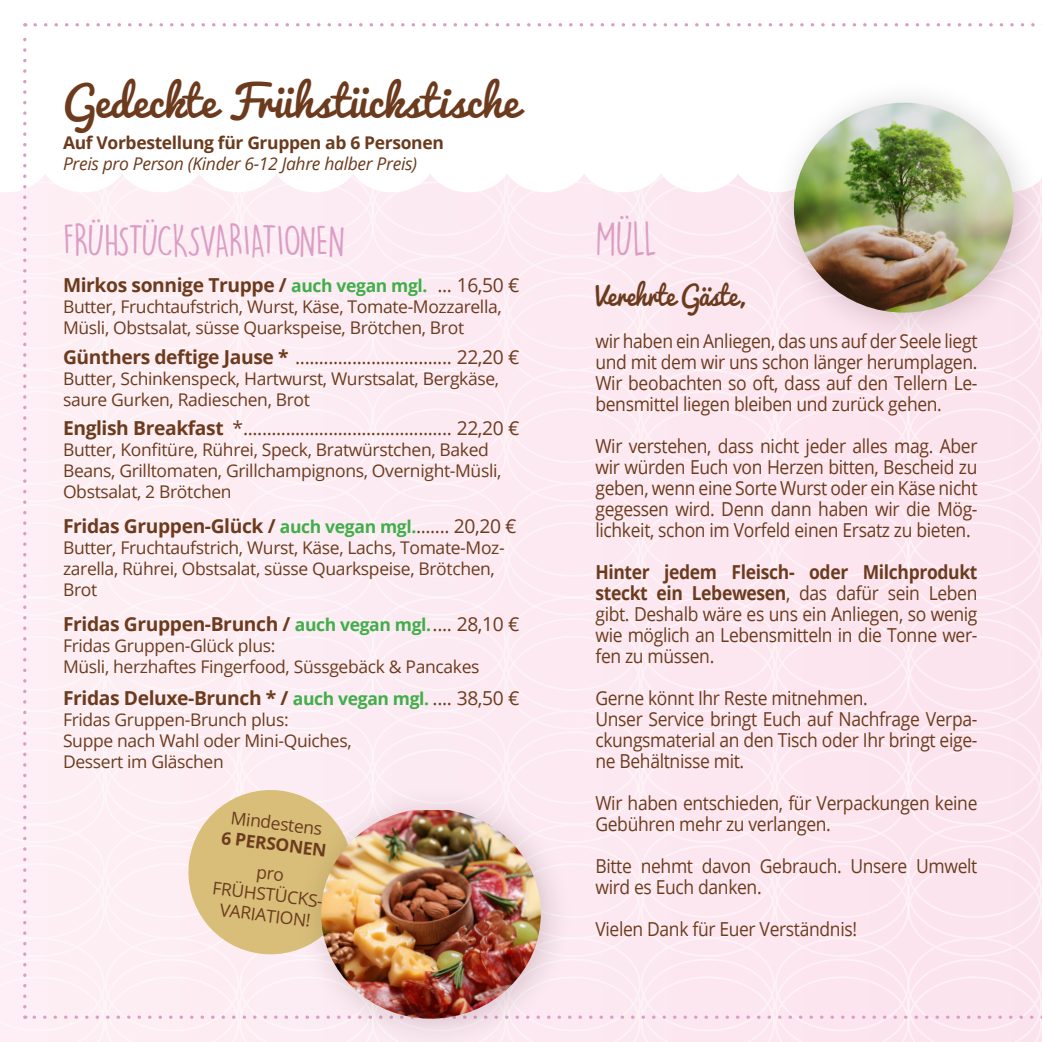
<style>
.page{position:relative;width:1042px;height:1042px;background:#fff}
.page>*{position:absolute;margin:0;border:0;box-sizing:border-box;transform-origin:0 0}
.Absatzformat_1{font:44.27px "DK Lemon Yellow Sun";color:#dc9dc5;scale:.91 1}
.t1{font:42px "Pacifico";color:#6c3b1d}
.Absatzformat_1-2{font:40.25px "DK Lemon Yellow Sun";letter-spacing:-.05em;color:#dc9dc5}
.Absatzformat_1-3{font:26.95px "Pacifico";letter-spacing:-.02em;color:#6c3b1d;scale:.91 1}
.Absatzformat_1-4{font:19.25px/21px "Open Sans";letter-spacing:-.02em;color:#6c3b1d;text-align:justify;scale:.91 1}
.Absatzformat_1-5{font:700 19.25px "Open Sans";letter-spacing:-.02em;color:#6c3b1d}
.Absatzformat_1-6{font:19.25px "Open Sans";letter-spacing:-.02em;color:#6c3b1d}
.Absatzformat_1-7{font:17.5px/21px "Open Sans";letter-spacing:-.02em;color:#6c3b1d}
.Absatzformat_1-8{font:700 17.5px "Open Sans";letter-spacing:-.02em;color:#6c3b1d}
.Absatzformat_1-9{font:italic 17.5px "Open Sans";letter-spacing:-.02em;color:#6c3b1d}
.s1{font-size:17.5px;color:#40ae49}
.s2{font-weight:400}
.s3{font-weight:700}
</style>
<div class="page">
<svg style="left:61px;top:174px;width:707px;height:19px"></svg>
<svg style="left:25px;top:1015px;width:1017px;height:4px;background:#f5d9e7"></svg>
<svg style="left:23px;top:23px;width:4px;height:984px"></svg>
<svg style="left:35px;top:23px;width:1007px;height:4px"></svg>
<div style="left:295px;top:784px;width:279px;height:258px;background:#230008;opacity:.18"></div>
<img style="left:321px;top:810px;width:220px;height:209px">
<div style="left:768px;top:77px;width:274px;height:269px;background:#230008;opacity:.18"></div>
<img style="left:793px;top:103px;width:221px;height:210px">
<svg style="left:183px;top:785px;width:175px;height:174px;background:#e0c595"></svg>
<p class="t1" style="left:63px;top:79px;width:457px">Gedeckte Frühstückstische</p>
<p class="Absatzformat_1-8" style="left:63px;top:131px;width:382px">Auf Vorbestellung für Gruppen ab 6 Personen</p>
<p class="Absatzformat_1-9" style="left:63px;top:152px;width:356px">Preis pro Person (Kinder 6-12 Jahre halber Preis)</p>
<p class="Absatzformat_1-2" style="left:63px;top:216px;width:284px">FRÜHSTÜCKSVARIATIONEN</p>
<p class="Absatzformat_1-5" style="left:63px;top:271px;width:366px">Mirkos sonnige Truppe / <span class="s1">auch vegan mgl.</span></p>
<p class="Absatzformat_1-6" style="left:457px;top:272px;width:64px">16,50 €</p>
<p class="Absatzformat_1-7" style="left:63px;top:295px;width:440px">Butter, Fruchtaufstrich, Wurst, Käse, Tomate-Mozzarella,<br>Müsli, Obstsalat, süsse Quarkspeise, Brötchen, Brot</p>
<p class="Absatzformat_1-5" style="left:63px;top:343px;width:227px">Günthers deftige Jause *</p>
<p class="Absatzformat_1-6" style="left:457px;top:343px;width:64px">22,20 €</p>
<p class="Absatzformat_1-7" style="left:63px;top:367px;width:438px">Butter, Schinkenspeck, Hartwurst, Wurstsalat, Bergkäse, saure Gurken, Radieschen, Brot</p>
<p class="Absatzformat_1-5" style="left:63px;top:415px;width:182px">English Breakfast <span class="s2">*</span></p>
<p class="Absatzformat_1-6" style="left:457px;top:415px;width:64px">22,20 €</p>
<p class="Absatzformat_1-7" style="left:63px;top:439px;width:440px">Butter, Konfitüre, Rührei, Speck, Bratwürstchen, Baked<br>Beans, Grilltomaten, Grillchampignons, Overnight-Müsli,<br>Obstsalat, 2 Brötchen</p>
<p class="Absatzformat_1-5" style="left:63px;top:513px;width:455px">Fridas Gruppen-Glück / <span class="s1">auch vegan mgl.</span><span class="s2">....... 20,20 €</span></p>
<p class="Absatzformat_1-7" style="left:63px;top:537px;width:443px">Butter, Fruchtaufstrich, Wurst, Käse, Lachs, Tomate-Moz&shy;zarella, Rührei, Obstsalat, süsse Quarkspeise, Brötchen,<br>Brot</p>
<p class="Absatzformat_1-5" style="left:63px;top:611px;width:370px">Fridas Gruppen-Brunch / <span class="s1">auch vegan mgl.</span></p>
<p class="Absatzformat_1-6" style="left:457px;top:611px;width:64px">28,10 €</p>
<p class="Absatzformat_1-7" style="left:63px;top:635px;width:418px">Fridas Gruppen-Glück plus:<br>Müsli, herzhaftes Fingerfood, Süssgebäck &amp; Pancakes</p>
<p class="Absatzformat_1-5" style="left:63px;top:684px;width:368px">Fridas Deluxe-Brunch * / <span class="s1">auch vegan mgl.</span></p>
<p class="Absatzformat_1-6" style="left:457px;top:685px;width:64px">38,50 €</p>
<p class="Absatzformat_1-7" style="left:63px;top:708px;width:227px">Fridas Gruppen-Brunch plus:</p>
<p class="Absatzformat_1-7" style="left:63px;top:729px;width:290px">Suppe nach Wahl oder Mini-Quiches,</p>
<p class="Absatzformat_1-7" style="left:63px;top:750px;width:162px">Dessert im Gläschen</p>
<p class="Absatzformat_1-7" style="left:232px;top:806px;width:93px;rotate:7deg">Mindestens</p>
<p class="Absatzformat_1-8" style="left:223px;top:825px;width:107px;rotate:7deg">6 PERSONEN</p>
<p class="Absatzformat_1-7" style="left:214px;top:876px;width:116px;rotate:7deg">FRÜHSTÜCKS-</p>
<p class="Absatzformat_1-7" style="left:221px;top:899px;width:93px;rotate:7deg">VARIATION!</p>
<p class="Absatzformat_1" style="left:595px;top:212px;width:69px">MÜLL</p>
<p class="Absatzformat_1-3" style="left:595px;top:281px;width:165px">Verehrte Gäste,</p>
<p class="Absatzformat_1-4" style="left:595px;top:330px;width:421px">wir haben ein Anliegen, das uns auf der Seele liegt und mit dem wir uns schon länger herumplagen.<br>Wir beobachten so oft, dass auf den Tellern Le&shy;bensmittel liegen bleiben und zurück gehen.</p>
<p class="Absatzformat_1-4" style="left:595px;top:435px;width:421px">Wir verstehen, dass nicht jeder alles mag. Aber wir würden Euch von Herzen bitten, Bescheid zu geben, wenn eine Sorte Wurst oder ein Käse nicht gegessen wird. Denn dann haben wir die Mög&shy;lichkeit, schon im Vorfeld einen Ersatz zu bieten.</p>
<p class="Absatzformat_1-4" style="left:595px;top:561px;width:421px"><span class="s3">Hinter jedem Fleisch- oder Milchprodukt steckt ein Lebewesen</span>, das dafür sein Leben gibt. Deshalb wäre es uns ein Anliegen, so wenig wie möglich an Lebensmitteln in die Tonne wer&shy;fen zu müssen.</p>
<p class="Absatzformat_1-4" style="left:595px;top:687px;width:301px">Gerne könnt Ihr Reste mitnehmen.</p>
<p class="Absatzformat_1-4" style="left:595px;top:708px;width:421px">Unser Service bringt Euch auf Nachfrage Verpa&shy;ckungsmaterial an den Tisch oder Ihr bringt eige&shy;ne Behältnisse mit.</p>
<p class="Absatzformat_1-4" style="left:595px;top:792px;width:421px">Wir haben entschieden, für Verpackungen keine<br>Gebühren mehr zu verlangen.</p>
<p class="Absatzformat_1-4" style="left:595px;top:855px;width:421px">Bitte nehmt davon Gebrauch. Unsere Umwelt wird es Euch danken.</p>
<p class="Absatzformat_1-4" style="left:595px;top:918px;width:289px">Vielen Dank für Euer Verständnis!</p>
</div>
